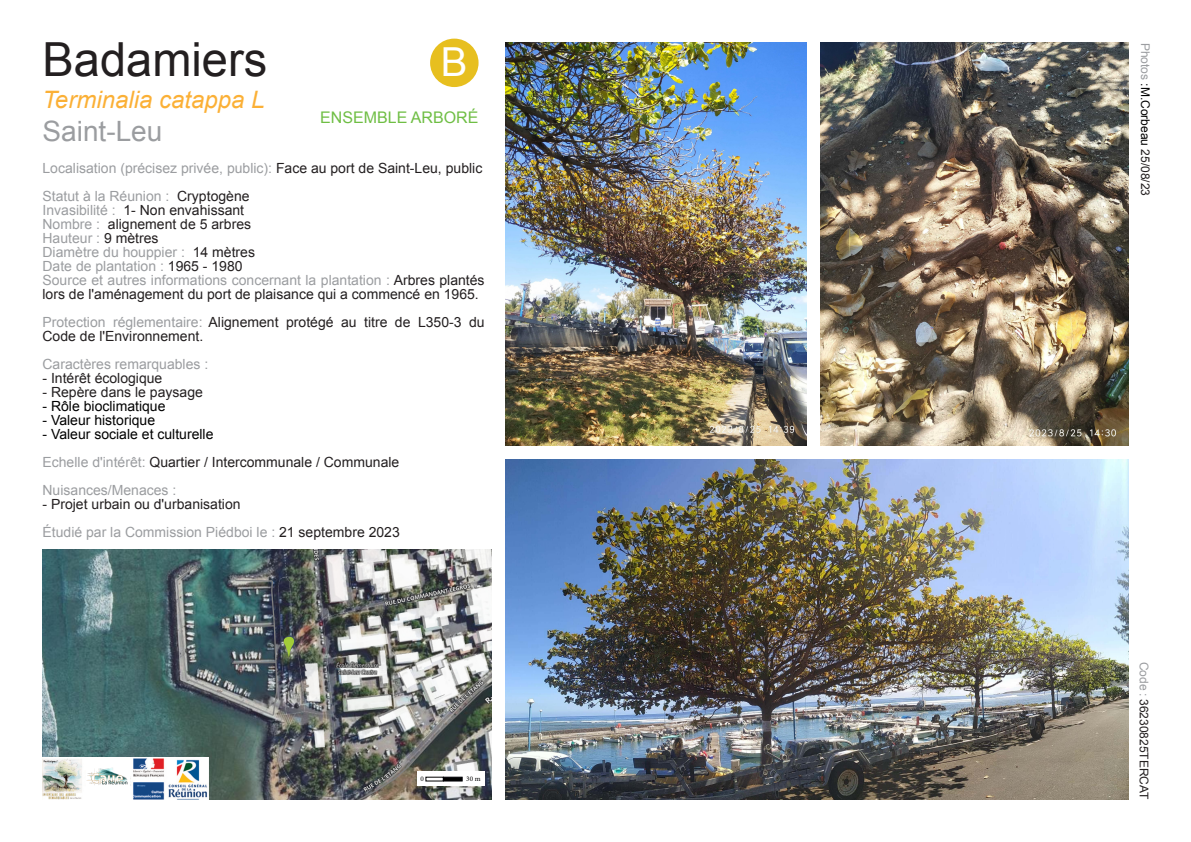
<style>
.page{position:relative;width:1191px;height:842px;background:#fff}
.page>*{position:absolute;margin:0;border:0;box-sizing:border-box;transform-origin:0 0}
.t1{font:47px "Arial";color:#231f20}
.t2{font:40px "Arial";color:#fff}
.t3{font:28px "Arial";color:#9b9da0}
.t4{font:italic 24px "Arial";color:#fbb036}
.t5{font:16px "Arial";color:#6fbe44}
.t6{font:14px/14px "Arial";color:#231f20}
.t7{font:14px/28px "Arial";color:#9b9da0}
.t8{font:14px "Arial";color:#000}
.t9{font:12px "Arial";color:#000}
.t10{font:12px "Arial";color:#231f20}
.t11{font:7.1px "Minion Pro";color:#000}
.s1{color:#231f20}
.s2{color:#9b9da0}
.s3{color:#000}
</style>
<div class="page">
<div style="left:430px;top:39px;width:48px;height:48px;background:#e7bf1f;border-radius:50%"></div>
<img style="left:43px;top:550px;width:448px;height:249px">
<div style="left:417px;top:772px;width:68px;height:14px;background:#fff"></div>
<svg style="left:426px;top:777px;width:17px;height:4px"></svg>
<svg style="left:443px;top:777px;width:19px;height:4px"></svg>
<svg style="left:282px;top:636px;width:14px;height:22px"></svg>
<img style="left:505px;top:43px;width:301px;height:403px">
<img style="left:505px;top:459px;width:623px;height:340px">
<img style="left:43px;top:757px;width:165px;height:42px">
<img style="left:86px;top:763px;width:44px;height:28px">
<img style="left:820px;top:43px;width:308px;height:403px">
<h1 class="t1" style="left:43px;top:42px;width:226px">Badamiers</h1>
<h3 class="t4" style="left:43px;top:91px;width:223px">Terminalia catappa L</h3>
<h3 class="t3" style="left:43px;top:120px;width:121px">Saint-Leu</h3>
<h2 class="t2" style="left:441px;top:47px;width:28px">B</h2>
<p class="t5" style="left:320px;top:111px;width:160px">ENSEMBLE ARBORÉ</p>
<p class="t7" style="left:43px;top:156px;width:441px">Localisation (précisez privée, public): <span class="s1">Face au port de Saint-Leu, public<br></span>Statut à la Réunion : <span class="s1">Cryptogène</span></p>
<p class="t6" style="left:43px;top:205px;width:443px"><span class="s2">Invasibilité :</span> 1- Non envahissant<br><span class="s2">Nombre :</span> alignement de 5 arbres<br><span class="s2">Hauteur :</span> 9 mètres<br><span class="s2">Diamètre du houppier :</span> 14 mètres<br><span class="s2">Date de plantation :</span> 1965 - 1980<br><span class="s2">Source et autres informations concernant la plantation :</span> Arbres plantés lors de l'aménagement du port de plaisance qui a commencé en 1965.</p>
<p class="t6" style="left:43px;top:317px;width:444px"><span class="s2">Protection réglementaire:</span> Alignement protégé au titre de L350-3 du<br>Code de l'Environnement.</p>
<p class="t7" style="left:43px;top:352px;width:167px">Caractères remarquables :</p>
<p class="t6" style="left:43px;top:373px;width:121px">- Intérêt écologique</p>
<p class="t6" style="left:43px;top:387px;width:162px">- Repère dans le paysage</p>
<p class="t8" style="left:43px;top:401px;width:124px">- Rôle bioclimatique</p>
<p class="t8" style="left:43px;top:415px;width:114px">- Valeur historique</p>
<p class="t7" style="left:43px;top:422px;width:358px"><span class="s3">- Valeur sociale et culturelle<br></span>Echelle d'intérêt: <span class="s1">Quartier / Intercommunale / Communale<br></span>Nuisances/Menaces :</p>
<p class="t6" style="left:43px;top:492px;width:359px;line-height:28px">- Projet urbain ou d'urbanisation<br><span class="s2">Étudié par la Commission Piédboi le :</span> 21 septembre 2023</p>
<p class="t11" style="left:421px;top:775px;width:5px">0</p>
<p class="t11" style="left:466px;top:775px;width:16px">30 m</p>
<p class="t9" style="left:1149px;top:43px;width:155px;rotate:90deg"><span class="s2">Photos</span> :M.Corbeau <span class="s1">25/08/23</span></p>
<p class="t10" style="left:1148px;top:662px;width:139px;rotate:90deg"><span class="s2">Code :</span> 36230825TERCAT</p>
</div>
